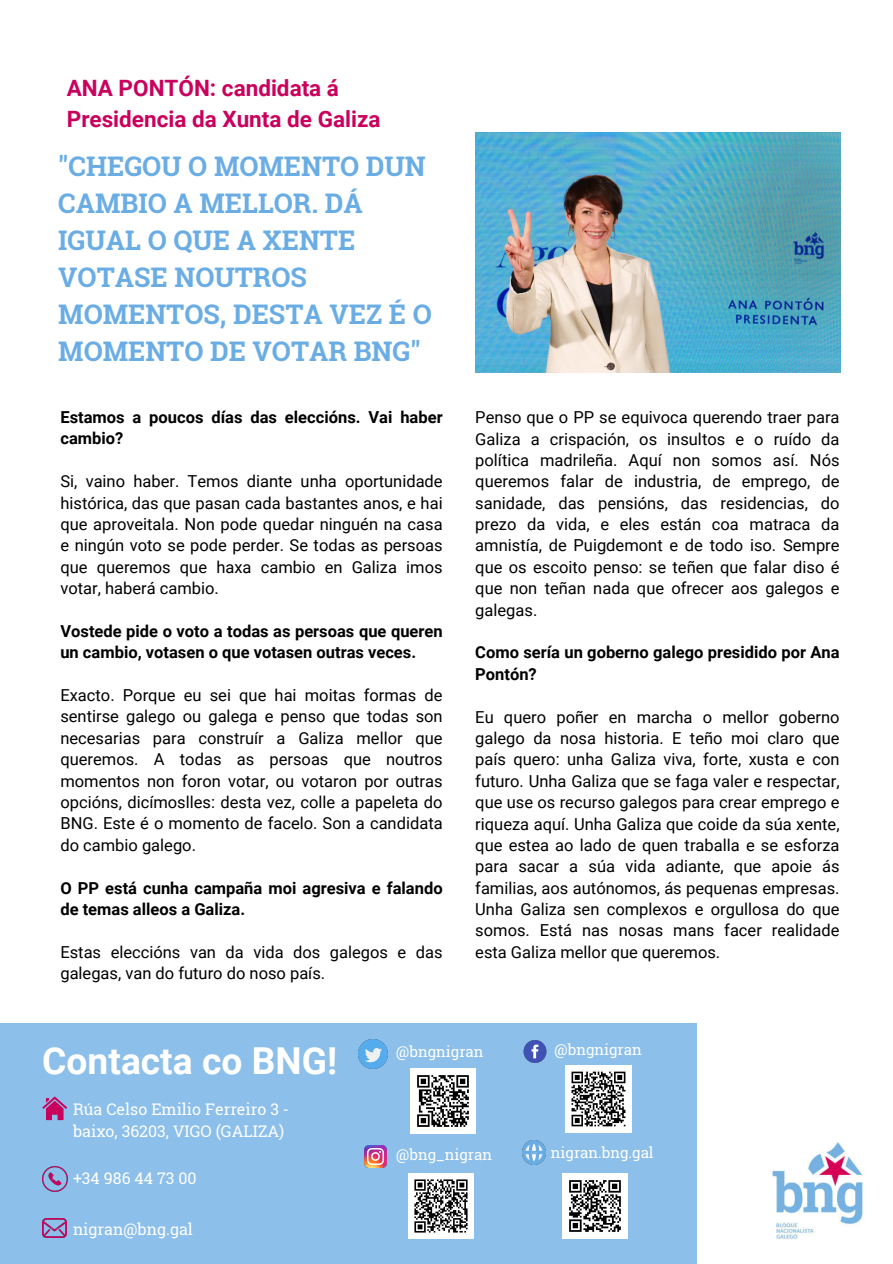
<style>
.page{position:relative;width:893px;height:1264px;background:#fff}
.page>*{position:absolute;margin:0;border:0;box-sizing:border-box;transform-origin:0 0}
.t1{font:700 37.2px "Roboto";color:#fff}
.t2{font:700 27px/37.2px "Roboto Slab";color:#6aade4}
.t3{font:700 22.5px/31.5px "Roboto";color:#ca005d}
.t4{font:16.5px/21.3px "Roboto";color:#000;text-align:justify}
.t5{font:700 16.5px/21.3px "Roboto";color:#000}
.t6{font:16.05px/21.6px "Roboto Slab";color:#fff}
.t7{font:15px "Roboto Slab";color:#fff}
</style>
<div class="page">
<div style="left:0;top:1022px;width:696px;height:241px;background:#8cbfea"></div>
<svg style="left:42px;top:1096px;width:25px;height:24px"></svg>
<img style="left:42px;top:1166px;width:25px;height:25px">
<img style="left:42px;top:1218px;width:24px;height:19px">
<img style="left:364px;top:1145px;width:22px;height:22px">
<img style="left:358px;top:1039px;width:29px;height:29px">
<img style="left:523px;top:1040px;width:23px;height:22px">
<img style="left:522px;top:1140px;width:24px;height:24px">
<img style="left:772px;top:1142px;width:92px;height:98px">
<img style="left:410px;top:1068px;width:65px;height:65px">
<img style="left:408px;top:1173px;width:65px;height:65px">
<img style="left:562px;top:1173px;width:65px;height:65px">
<img style="left:565px;top:1065px;width:67px;height:67px">
<img style="left:475px;top:133px;width:364px;height:239px">
<p class="t3" style="left:67px;top:72px;width:315px">ANA PONTÓN: candidata á<br>Presidencia da Xunta de Galiza</p>
<p class="t2" style="left:58px;top:146px;width:375px">"CHEGOU O MOMENTO DUN<br>CAMBIO A MELLOR. DÁ<br>IGUAL O QUE A XENTE<br>VOTASE NOUTROS<br>MOMENTOS, DESTA VEZ É O<br>MOMENTO DE VOTAR BNG"</p>
<p class="t5" style="left:60px;top:407px;width:384px">Estamos a poucos días das eleccións. Vai haber cambio?</p>
<p class="t4" style="left:60px;top:471px;width:384px">Si, vaino haber. Temos diante unha oportunidade histórica, das que pasan cada bastantes anos, e hai que aproveitala. Non pode quedar ninguén na casa e ningún voto se pode perder. Se todas as persoas que queremos que haxa cambio en Galiza imos votar, haberá cambio.</p>
<p class="t5" style="left:60px;top:620px;width:384px">Vostede pide o voto a todas as persoas que queren un cambio, votasen o que votasen outras veces.</p>
<p class="t4" style="left:60px;top:684px;width:384px">Exacto. Porque eu sei que hai moitas formas de sentirse galego ou galega e penso que todas son necesarias para construír a Galiza mellor que queremos. A todas as persoas que noutros momentos non foron votar, ou votaron por outras opcións, dicímoslles: desta vez, colle a papeleta do BNG. Este é o momento de facelo. Son a candidata do cambio galego.</p>
<p class="t5" style="left:60px;top:877px;width:384px">O PP está cunha campaña moi agresiva e falando de temas alleos a Galiza.</p>
<p class="t4" style="left:60px;top:941px;width:384px">Estas eleccións van da vida dos galegos e das galegas, van do futuro do noso país.</p>
<p class="t4" style="left:475px;top:407px;width:366px">Penso que o PP se equivoca querendo traer para Galiza a crispación, os insultos e o ruído da política madrileña. Aquí non somos así. Nós queremos falar de industria, de emprego, de sanidade, das pensións, das residencias, do prezo da vida, e eles están coa matraca da amnistía, de Puigdemont e de todo iso. Sempre que os escoito penso: se teñen que falar diso é que non teñan nada que ofrecer aos galegos e galegas.</p>
<p class="t5" style="left:475px;top:642px;width:366px">Como sería un goberno galego presidido por Ana<br>Pontón?</p>
<p class="t4" style="left:475px;top:706px;width:366px">Eu quero poñer en marcha o mellor goberno galego da nosa historia. E teño moi claro que país quero: unha Galiza viva, forte, xusta e con futuro. Unha Galiza que se faga valer e respectar, que use os recurso galegos para crear emprego e riqueza aquí. Unha Galiza que coide da súa xente, que estea ao lado de quen traballa e se esforza para sacar a súa vida adiante, que apoie ás familias, aos autónomos, ás pequenas empresas.<br>Unha Galiza sen complexos e orgullosa do que somos. Está nas nosas mans facer realidade esta Galiza mellor que queremos.</p>
<p class="t1" style="left:42px;top:1039px;width:296px">Contacta co BNG!</p>
<h3 class="t6" style="left:73px;top:1098px;width:218px">Rúa Celso Emilio Ferreiro 3 - baixo, 36203, VIGO (GALIZA)</h3>
<p class="t6" style="left:73px;top:1166px;width:125px">+34 986 44 73 00</p>
<p class="t6" style="left:73px;top:1217px;width:121px">nigran@bng.gal</p>
<p class="t7" style="left:396px;top:1041px;width:89px">@bngnigran</p>
<p class="t7" style="left:554px;top:1039px;width:89px">@bngnigran</p>
<p class="t7" style="left:396px;top:1143px;width:97px">@bng_nigran</p>
<p class="t7" style="left:551px;top:1142px;width:104px">nigran.bng.gal</p>
</div>
